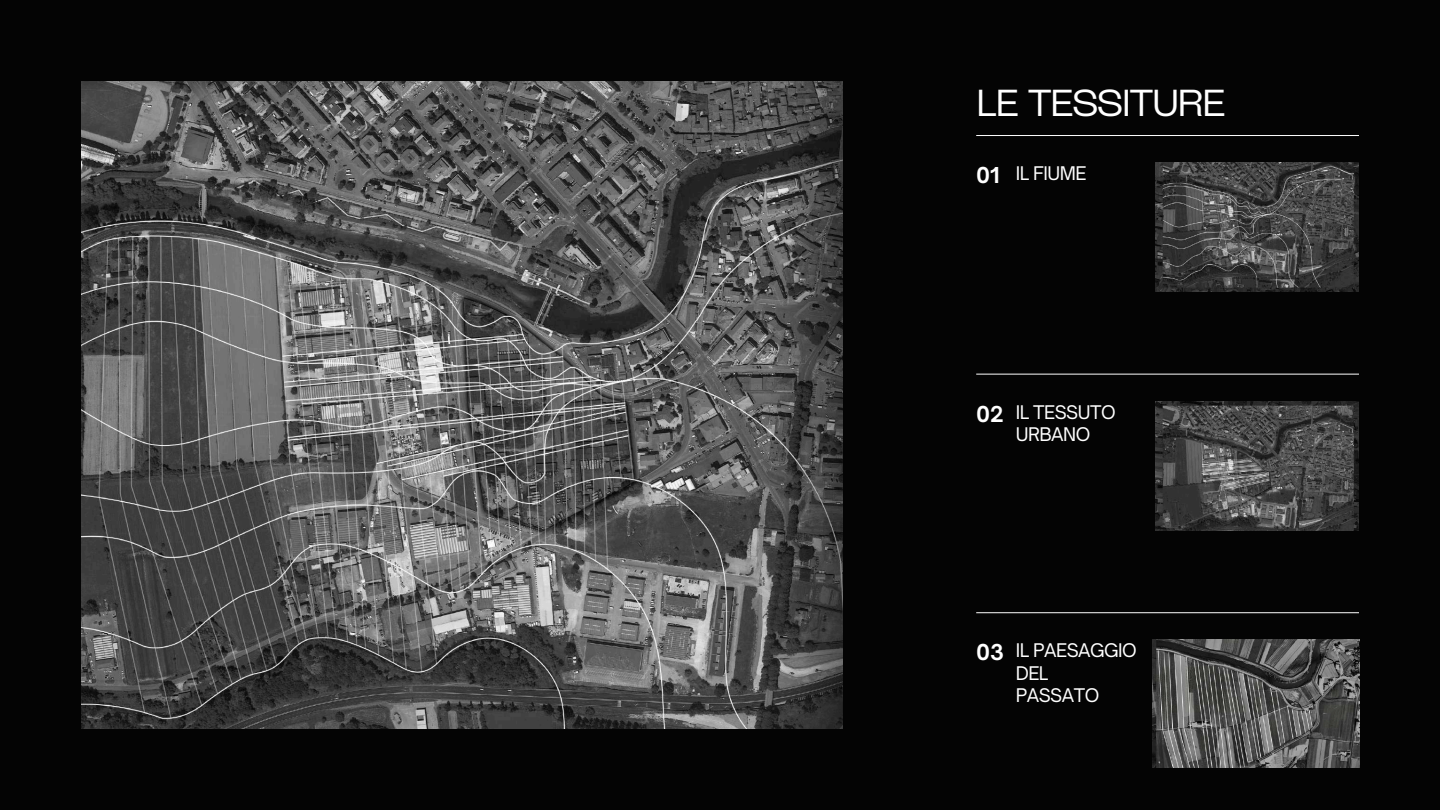
<style>
.page{position:relative;width:1440px;height:810px;background:#040404}
.page>*{position:absolute;margin:0;border:0;box-sizing:border-box;transform-origin:0 0}
.t1{font:36px "Cy Grotesk Key";letter-spacing:-.05em;color:#fff}
.t2{font:700 21px "Open Sauce One";color:#fff}
.t3{font:18px/22.5px "Open Sauce One";letter-spacing:-.03em;color:#fff}
</style>
<div class="page">
<hr style="left:976px;top:135px;width:383px;height:1px;background:#fff">
<hr style="left:976px;top:612px;width:383px;height:1px;background:#fff">
<hr style="left:976px;top:374px;width:383px;height:1px;background:#fff">
<img style="left:81px;top:81px;width:761px;height:648px">
<img style="left:1156px;top:163px;width:203px;height:129px">
<img style="left:1156px;top:401px;width:203px;height:129px">
<img style="left:1152px;top:640px;width:207px;height:127px">
<h1 class="t1" style="left:976px;top:80px;width:251px">LE TESSITURE</h1>
<p class="t2" style="left:976px;top:162px;width:25px">01</p>
<p class="t3" style="left:1016px;top:162px;width:72px">IL FIUME</p>
<p class="t2" style="left:976px;top:401px;width:29px">02</p>
<p class="t3" style="left:1016px;top:401px;width:101px">IL TESSUTO<br>URBANO</p>
<p class="t2" style="left:976px;top:639px;width:29px">03</p>
<p class="t3" style="left:1016px;top:639px;width:122px">IL PAESAGGIO<br>DEL<br>PASSATO</p>
</div>
